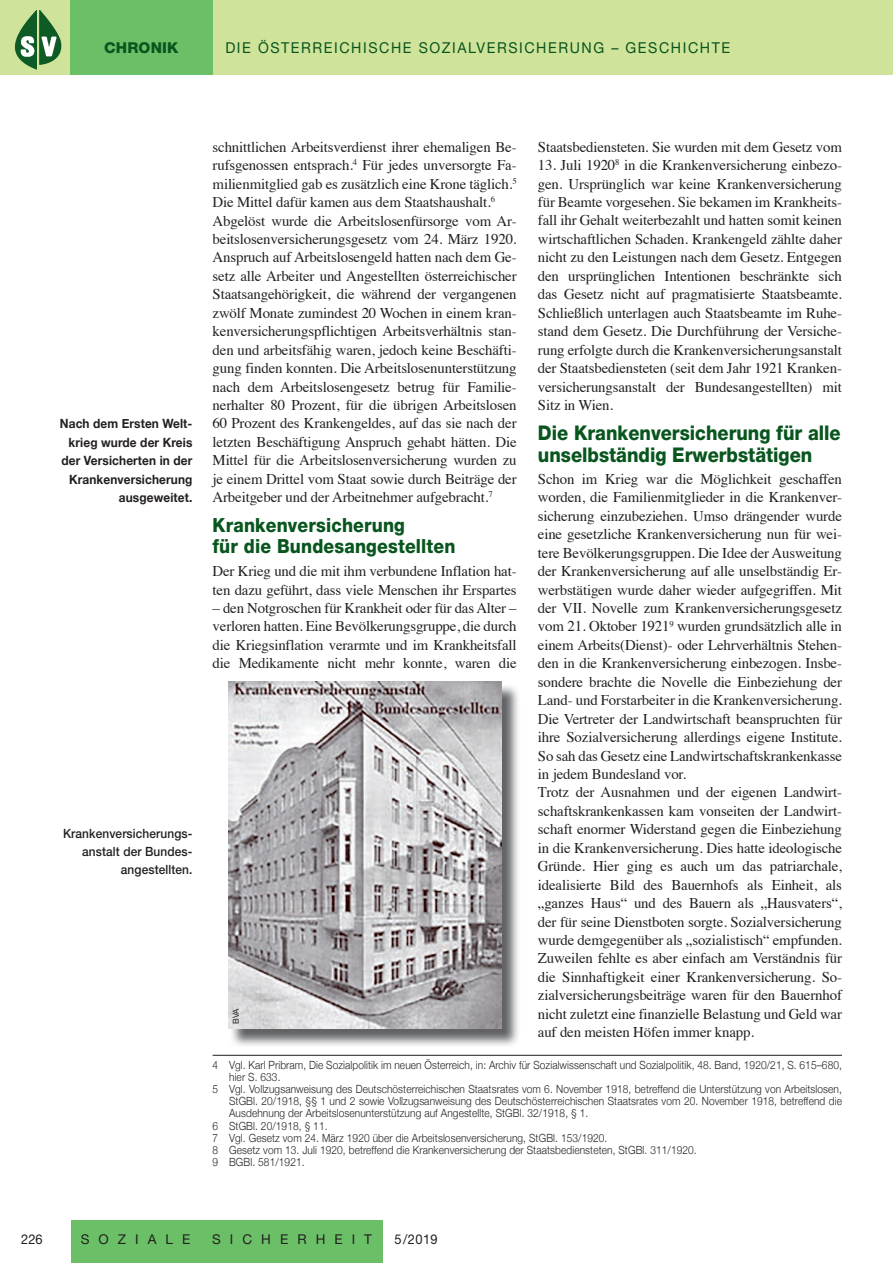
<style>
.page{position:relative;width:893px;height:1263px;background:#fff}
.page>*{position:absolute;margin:0;border:0;box-sizing:border-box;transform-origin:0 0}
.t1{font:800 20.25px/21.8px "Helvetica Neue";color:#08551e;scale:.9 1}
.t2{font:800 19.5px/21px "Helvetica Neue";letter-spacing:.01em;color:#08551e;scale:.9 1}
.t3{font:15px "Helvetica Neue LT Std";letter-spacing:.11em;color:#08551e;scale:.95 1}
.t4{font:800 15px "Helvetica Neue LT Std";letter-spacing:.01em;color:#08551e}
.t5{font:14.85px/18.5px "Times";letter-spacing:-.01em;color:#231f20}
.t6{font:13.5px "Helvetica Neue LT Std";letter-spacing:.67em;color:#231f20}
.t7{font:13.5px "Helvetica Neue LT Std";letter-spacing:.67em;color:#231f20;scale:.95 1}
.t8{font:700 12.75px/18.5px "Helvetica Neue";letter-spacing:.01em;color:#231f20;text-align:right;scale:.93 1}
.t9{font:500 12.75px/18px "Helvetica Neue";letter-spacing:.01em;color:#231f20;text-align:right;scale:.93 1}
.t10{font:300 11.25px "Helvetica Neue";letter-spacing:.01em;color:#231f20;scale:.9 1}
.t11{font:8.25px "Helvetica Neue LT Std";color:#231f20}
</style>
<div class="page">
<img style="left:230px;top:683px;width:288px;height:363px">
<img style="left:228px;top:681px;width:273px;height:347px">
<div style="left:71px;top:1220px;width:312px;height:43px;background:#6bc067"></div>
<div style="left:0;top:0;width:893px;height:74px;background:#d0e39a"></div>
<div style="left:70px;top:0;width:143px;height:74px;background:#6bc067"></div>
<img style="left:39px;top:10px;width:22px;height:55px">
<hr style="left:213px;top:1055px;width:629px;height:1px;background:#231f20">
<p class="t4" style="left:104px;top:39px;width:76px">CHRONIK</p>
<p class="t3" style="left:225px;top:39px;width:533px">DIE ÖSTERREICHISCHE SOZIALVERSICHERUNG – GESCHICHTE</p>
<p class="t8" style="left:60px;top:415px;width:144px">Nach dem Ersten Welt&shy;krieg wurde der Kreis der Versicherten in der<br>Krankenversicherung ausgeweitet.</p>
<p class="t9" style="left:63px;top:824px;width:141px">Krankenversicherungs&shy;anstalt der Bundes&shy;angestellten.</p>
<p class="t5" style="left:213px;top:136px;width:306px">schnittlichen Arbeitsverdienst ihrer ehemaligen Be&shy;rufsgenossen entsprach.<sup>4</sup> Für jedes unversorgte Fa&shy;milienmitglied gab es zusätzlich eine Krone täglich.<sup>5<br></sup>Die Mittel dafür kamen aus dem Staatshaushalt.<sup>6<br></sup>Abgelöst wurde die Arbeitslosenfürsorge vom Ar&shy;beitslosenversicherungsgesetz vom 24. März 1920.<br>Anspruch auf Arbeitslosengeld hatten nach dem Ge&shy;setz alle Arbeiter und Angestellten österreichischer Staatsangehörigkeit, die während der vergangenen zwölf Monate zumindest 20 Wochen in einem kran&shy;kenversicherungspflichtigen Arbeitsverhältnis stan&shy;den und arbeitsfähig waren, jedoch keine Beschäfti&shy;gung finden konnten. Die Arbeitslosenunterstützung nach dem Arbeitslosengesetz betrug für Familie&shy;nerhalter 80 Prozent, für die übrigen Arbeitslosen 60 Prozent des Krankengeldes, auf das sie nach der letzten Beschäftigung Anspruch gehabt hätten. Die Mittel für die Arbeitslosenversicherung wurden zu je einem Drittel vom Staat sowie durch Beiträge der Arbeitgeber und der Arbeitnehmer aufgebracht.<sup>7</sup></p>
<h2 class="t2" style="left:213px;top:514px;width:271px">Krankenversicherung<br>für die Bundesangestellten</h2>
<p class="t5" style="left:213px;top:561px;width:306px">Der Krieg und die mit ihm verbundene Inflation hat&shy;ten dazu geführt, dass viele Menschen ihr Erspartes</p>
<p class="t5" style="left:213px;top:597px;width:306px;text-align:justify">– den Notgroschen für Krankheit oder für das Alter – verloren hatten. Eine Bevölkerungsgruppe, die durch die Kriegsinflation verarmte und im Krankheitsfall die Medikamente nicht mehr konnte, waren die</p>
<p class="t11" style="left:231px;top:1024px;width:17px;rotate:-90deg">BVA</p>
<p class="t5" style="left:538px;top:136px;width:306px">Staatsbediensteten. Sie wurden mit dem Gesetz vom</p>
<p class="t5" style="left:538px;top:155px;width:306px;text-align:justify">13. Juli 1920<sup>8</sup> in die Krankenversicherung einbezo&shy;gen. Ursprünglich war keine Krankenversicherung für Beamte vorgesehen. Sie bekamen im Krankheits&shy;fall ihr Gehalt weiterbezahlt und hatten somit keinen wirtschaftlichen Schaden. Krankengeld zählte daher nicht zu den Leistungen nach dem Gesetz. Entgegen den ursprünglichen Intentionen beschränkte sich das Gesetz nicht auf pragmatisierte Staatsbeamte.<br>Schließlich unterlagen auch Staatsbeamte im Ruhe&shy;stand dem Gesetz. Die Durchführung der Versiche&shy;rung erfolgte durch die Krankenversicherungsanstalt der Staatsbediensteten (seit dem Jahr 1921 Kranken&shy;versicherungsanstalt der Bundesangestellten) mit Sitz in Wien.</p>
<h1 class="t1" style="left:538px;top:422px;width:338px">Die Krankenversicherung für alle unselbständig Erwerbstätigen</h1>
<p class="t5" style="left:538px;top:468px;width:306px">Schon im Krieg war die Möglichkeit geschaffen worden, die Familienmitglieder in die Krankenver&shy;sicherung einzubeziehen. Umso drängender wurde eine gesetzliche Krankenversicherung nun für wei&shy;tere Bevölkerungsgruppen. Die Idee der Ausweitung der Krankenversicherung auf alle unselbständig Er&shy;werbstätigen wurde daher wieder aufgegriffen. Mit der VII. Novelle zum Krankenversicherungsgesetz vom 21. Oktober 1921<sup>9</sup> wurden grundsätzlich alle in einem Arbeits(Dienst)- oder Lehrverhältnis Stehen&shy;den in die Krankenversicherung einbezogen. Insbe&shy;sondere brachte die Novelle die Einbeziehung der Land- und Forstarbeiter in die Krankenversicherung.<br>Die Vertreter der Landwirtschaft beanspruchten für ihre Sozialversicherung allerdings eigene Institute.<br>So sah das Gesetz eine Landwirtschaftskrankenkasse in jedem Bundesland vor.<br>Trotz der Ausnahmen und der eigenen Landwirt&shy;schaftskrankenkassen kam vonseiten der Landwirt&shy;schaft enormer Widerstand gegen die Einbeziehung in die Krankenversicherung. Dies hatte ideologische Gründe. Hier ging es auch um das patriarchale, idealisierte Bild des Bauernhofs als Einheit, als „ganzes Haus“ und des Bauern als „Hausvaters“, der für seine Dienstboten sorgte. Sozialversicherung wurde demgegenüber als „sozialistisch“ empfunden.<br>Zuweilen fehlte es aber einfach am Verständnis für die Sinnhaftigkeit einer Krankenversicherung. So&shy;zialversicherungsbeiträge waren für den Bauernhof nicht zuletzt eine finanzielle Belastung und Geld war auf den meisten Höfen immer knapp.</p>
<p class="t10" style="left:213px;top:1056px;width:701px">4 Vgl. Karl Pribram, Die Sozialpolitik im neuen Österreich, in: Archiv für Sozialwissenschaft und Sozialpolitik, 48. Band, 1920/21, S. 615–680,</p>
<p class="t10" style="left:229px;top:1068px;width:59px">hier S. 633.</p>
<p class="t10" style="left:213px;top:1080px;width:701px">5 Vgl. Vollzugsanweisung des Deutschösterreichischen Staatsrates vom 6. November 1918, betreffend die Unterstützung von Arbeitslosen,</p>
<p class="t10" style="left:229px;top:1092px;width:682px">StGBl. 20/1918, §§ 1 und 2 sowie Vollzugsanweisung des Deutschösterreichischen Staatsrates vom 20. November 1918, betreffend die</p>
<p class="t10" style="left:229px;top:1104px;width:401px">Ausdehnung der Arbeitslosenunterstützung auf Angestellte, StGBl. 32/1918, § 1.</p>
<p class="t10" style="left:213px;top:1116px;width:129px">6 StGBl. 20/1918, § 11.</p>
<p class="t10" style="left:213px;top:1128px;width:440px">7 Vgl. Gesetz vom 24. März 1920 über die Arbeitslosenversicherung, StGBl. 153/1920.</p>
<p class="t10" style="left:213px;top:1141px;width:539px">8 Gesetz vom 13. Juli 1920, betreffend die Krankenversicherung der Staatsbediensteten, StGBl. 311/1920.</p>
<p class="t10" style="left:213px;top:1153px;width:104px">9 BGBl. 581/1921.</p>
<p class="t7" style="left:21px;top:1231px;width:24px">226</p>
<p class="t6" style="left:81px;top:1231px;width:111px">SOZIALE</p>
<p class="t6" style="left:212px;top:1231px;width:161px">SICHERHEIT</p>
<p class="t7" style="left:395px;top:1231px;width:47px">5/2019</p>
</div>
